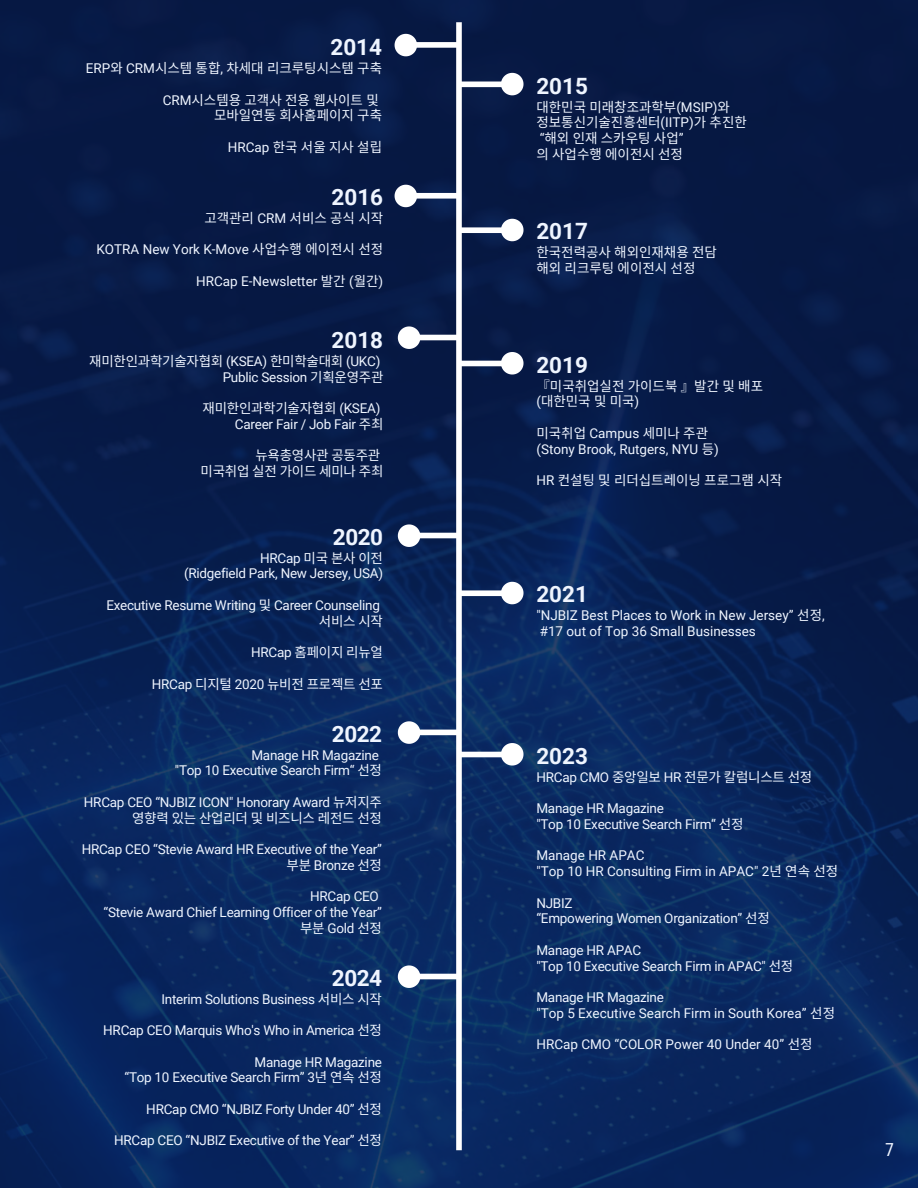
<style>
.page{position:relative;width:918px;height:1188px;background:#fff}
.page>*{position:absolute;margin:0;border:0;box-sizing:border-box;transform-origin:0 0}
.t1{font:700 22.5px "Roboto";color:#eff5ff}
.t2{font:18px "Roboto Condensed";color:#eff5ff}
.t3{font:13.5px/15.8px "Roboto";letter-spacing:-.02em;color:#eff5ff;text-align:right}
.t4{font:13.5px "Roboto";color:#eff5ff}
.t5{font:13.5px/15.8px "Noto Sans CJ Ksc";color:#eff5ff;text-align:right}
.t6{font:13.5px "Noto Sans CJ Ksc";letter-spacing:-.02em;color:#eff5ff}
.s1{font-family:"Roboto"}
.s2{font-family:"Noto Sans CJ Ksc"}
</style>
<div class="page">
<img style="left:0;top:0;width:918px;height:1188px">
<div style="left:456px;top:22px;width:6px;height:1128px;background:#fff"></div>
<svg style="left:395px;top:34px;width:22px;height:22px"></svg>
<div style="left:406px;top:42px;width:55px;height:6px;background:#fff"></div>
<svg style="left:395px;top:185px;width:22px;height:22px"></svg>
<div style="left:406px;top:193px;width:55px;height:6px;background:#fff"></div>
<svg style="left:398px;top:326px;width:22px;height:23px"></svg>
<div style="left:409px;top:335px;width:52px;height:5px;background:#fff"></div>
<svg style="left:501px;top:73px;width:23px;height:22px"></svg>
<div style="left:461px;top:82px;width:51px;height:5px;background:#fff"></div>
<svg style="left:501px;top:219px;width:23px;height:22px"></svg>
<div style="left:461px;top:227px;width:51px;height:6px;background:#fff"></div>
<svg style="left:501px;top:352px;width:23px;height:23px"></svg>
<div style="left:461px;top:361px;width:51px;height:5px;background:#fff"></div>
<svg style="left:501px;top:582px;width:23px;height:22px"></svg>
<div style="left:461px;top:590px;width:51px;height:6px;background:#fff"></div>
<svg style="left:501px;top:743px;width:23px;height:23px"></svg>
<div style="left:461px;top:752px;width:51px;height:5px;background:#fff"></div>
<svg style="left:398px;top:524px;width:22px;height:23px"></svg>
<div style="left:409px;top:533px;width:52px;height:5px;background:#fff"></div>
<svg style="left:398px;top:721px;width:22px;height:23px"></svg>
<div style="left:409px;top:730px;width:52px;height:5px;background:#fff"></div>
<svg style="left:398px;top:965px;width:22px;height:23px"></svg>
<div style="left:409px;top:974px;width:52px;height:5px;background:#fff"></div>
<h1 class="t1" style="left:331px;top:34px;width:53px">2014</h1>
<h1 class="t5" style="left:86px;top:60px;width:298px"><span class="s1">ERP</span>와 <span class="s1">CRM</span>시스템 통합<span class="s1">,</span> 차세대 리크루팅시스템 구축</h1>
<h1 class="t5" style="left:163px;top:91px;width:221px"><span class="s1">CRM</span>시스템용 고객사 전용 웹사이트 및 모바일연동 회사홈페이지 구축</h1>
<p class="t5" style="left:228px;top:138px;width:156px"><span class="s1">HRCap</span> 한국 서울 지사 설립</p>
<p class="t1" style="left:332px;top:184px;width:53px">2016</p>
<h1 class="t5" style="left:204px;top:209px;width:180px">고객관리 <span class="s1">CRM</span> 서비스 공식 시작</h1>
<p class="t4" style="left:97px;top:242px;width:288px">KOTRA New York K-Move <span class="s2">사업수행 에이전시 선정</span></p>
<p class="t4" style="left:196px;top:273px;width:188px">HRCap E-Newsletter <span class="s2">발간</span> (<span class="s2">월간</span>)</p>
<p class="t1" style="left:332px;top:327px;width:53px">2018</p>
<p class="t6" style="left:89px;top:350px;width:293px">재미한인과학기술자협회 <span class="s1">(KSEA)</span> 한미학술대회 <span class="s1">(UKC)</span></p>
<p class="t3" style="left:223px;top:369px;width:162px">Public Session <span class="s2">기획운영주관</span></p>
<p class="t6" style="left:203px;top:397px;width:179px">재미한인과학기술자협회 <span class="s1">(KSEA)</span></p>
<p class="t3" style="left:235px;top:416px;width:150px">Career Fair / Job Fair <span class="s2">주최</span></p>
<p class="t6" style="left:255px;top:445px;width:126px">뉴욕총영사관 공동주관</p>
<p class="t6" style="left:201px;top:460px;width:184px">미국취업 실전 가이드 세미나 주최</p>
<p class="t1" style="left:333px;top:524px;width:52px">2020</p>
<p class="t5" style="left:260px;top:549px;width:124px"><span class="s1">HRCap</span> 미국 본사 이전</p>
<p class="t3" style="left:184px;top:566px;width:200px">(Ridgefield Park, New Jersey, USA)</p>
<p class="t3" style="left:106px;top:597px;width:275px">Executive Resume Writing <span class="s2">및</span> Career Counseling</p>
<p class="t5" style="left:319px;top:612px;width:66px">서비스 시작</p>
<p class="t5" style="left:251px;top:644px;width:133px"><span class="s1">HRCap</span> 홈페이지 리뉴얼</p>
<p class="t6" style="left:152px;top:673px;width:233px"><span class="s1">HRCap</span> 디지털 <span class="s1">2020</span> 뉴비전 프로젝트 선포</p>
<p class="t1" style="left:332px;top:721px;width:52px">2022</p>
<p class="t3" style="left:251px;top:747px;width:129px">Manage HR Magazine</p>
<p class="t3" style="left:175px;top:763px;width:209px">"Top 10 Executive Search Firm“ <span class="s2">선정</span></p>
<p class="t3" style="left:84px;top:794px;width:300px">HRCap CEO “NJBIZ ICON" Honorary Award <span class="s2">뉴저지주</span></p>
<p class="t6" style="left:132px;top:807px;width:251px">영향력 있는 산업리더 및 비즈니스 레전드 선정</p>
<p class="t3" style="left:82px;top:842px;width:302px">HRCap CEO “Stevie Award HR Executive of the Year” <span class="s2">부분</span> Bronze <span class="s2">선정</span></p>
<p class="t3" style="left:104px;top:889px;width:280px">HRCap CEO<br>“Stevie Award Chief Learning Officer of the Year” <span class="s2">부분</span> Gold <span class="s2">선정</span></p>
<p class="t1" style="left:332px;top:965px;width:52px">2024</p>
<p class="t3" style="left:162px;top:991px;width:222px">Interim Solutions Business <span class="s2">서비스 시작</span></p>
<p class="t3" style="left:103px;top:1023px;width:280px">HRCap CEO Marquis Who's Who in America <span class="s2">선정</span></p>
<p class="t3" style="left:254px;top:1054px;width:129px">Manage HR Magazine</p>
<p class="t3" style="left:124px;top:1070px;width:259px">“Top 10 Executive Search Firm” 3<span class="s2">년 연속 선정</span></p>
<p class="t3" style="left:146px;top:1101px;width:237px">HRCap CMO “NJBIZ Forty Under 40” <span class="s2">선정</span></p>
<h1 class="t3" style="left:114px;top:1133px;width:269px">HRCap CEO “NJBIZ Executive of the Year” <span class="s2">선정</span></h1>
<p class="t1" style="left:536px;top:73px;width:53px">2015</p>
<p class="t5" style="left:536px;top:98px;width:212px;text-align:left">대한민국 미래창조과학부<span class="s1">(MSIP)</span>와 정보통신기술진흥센터<span class="s1">(IITP)</span>가 추진한 <span class="s1">“</span>해외 인재 스카우팅 사업<span class="s1">”</span></p>
<p class="t5" style="left:536px;top:145px;width:148px">의 사업수행 에이전시 선정</p>
<p class="t1" style="left:536px;top:219px;width:53px">2017</p>
<p class="t5" style="left:536px;top:244px;width:182px">한국전력공사 해외인재채용 전담</p>
<p class="t5" style="left:536px;top:260px;width:161px">해외 리크루팅 에이전시 선정</p>
<p class="t1" style="left:536px;top:352px;width:53px">2019</p>
<p class="t5" style="left:536px;top:377px;width:228px">『미국취업실전 가이드북 』발간 및 배포</p>
<p class="t5" style="left:536px;top:393px;width:104px"><span class="s1">(</span>대한민국 및 미국<span class="s1">)</span></p>
<p class="t5" style="left:536px;top:424px;width:173px">미국취업 <span class="s1">Campus</span> 세미나 주관</p>
<p class="t4" style="left:536px;top:441px;width:184px">(Stony Brook, Rutgers, NYU <span class="s2">등</span>)</p>
<p class="t5" style="left:536px;top:472px;width:247px"><span class="s1">HR</span> 컨설팅 및 리더십트레이닝 프로그램 시작</p>
<p class="t1" style="left:536px;top:582px;width:53px">2021</p>
<p class="t4" style="left:536px;top:608px;width:290px">"NJBIZ Best Places to Work in New Jersey” <span class="s2">선정</span>,</p>
<p class="t4" style="left:540px;top:624px;width:218px">#17 out of Top 36 Small Businesses</p>
<p class="t1" style="left:536px;top:743px;width:53px">2023</p>
<p class="t6" style="left:536px;top:766px;width:277px"><span class="s1">HRCap CMO</span> 중앙일보 <span class="s1">HR</span> 전문가 칼럼니스트 선정</p>
<p class="t3" style="left:536px;top:801px;width:129px">Manage HR Magazine</p>
<p class="t3" style="left:536px;top:816px;width:209px">"Top 10 Executive Search Firm“ <span class="s2">선정</span></p>
<p class="t4" style="left:536px;top:848px;width:110px">Manage HR APAC</p>
<p class="t4" style="left:536px;top:864px;width:303px">"Top 10 HR Consulting Firm in APAC" 2<span class="s2">년 연속 선정</span></p>
<p class="t3" style="left:536px;top:895px;width:38px">NJBIZ</p>
<p class="t3" style="left:536px;top:911px;width:235px">“Empowering Women Organization” <span class="s2">선정</span></p>
<p class="t3" style="left:536px;top:942px;width:106px">Manage HR APAC</p>
<p class="t3" style="left:536px;top:958px;width:258px">"Top 10 Executive Search Firm in APAC" <span class="s2">선정</span></p>
<p class="t3" style="left:536px;top:990px;width:129px">Manage HR Magazine</p>
<p class="t4" style="left:536px;top:1005px;width:300px">"Top 5 Executive Search Firm in South Korea” <span class="s2">선정</span></p>
<p class="t4" style="left:536px;top:1037px;width:278px">HRCap CMO “COLOR Power 40 Under 40” <span class="s2">선정</span></p>
<p class="t2" style="left:885px;top:1139px;width:10px">7</p>
</div>
